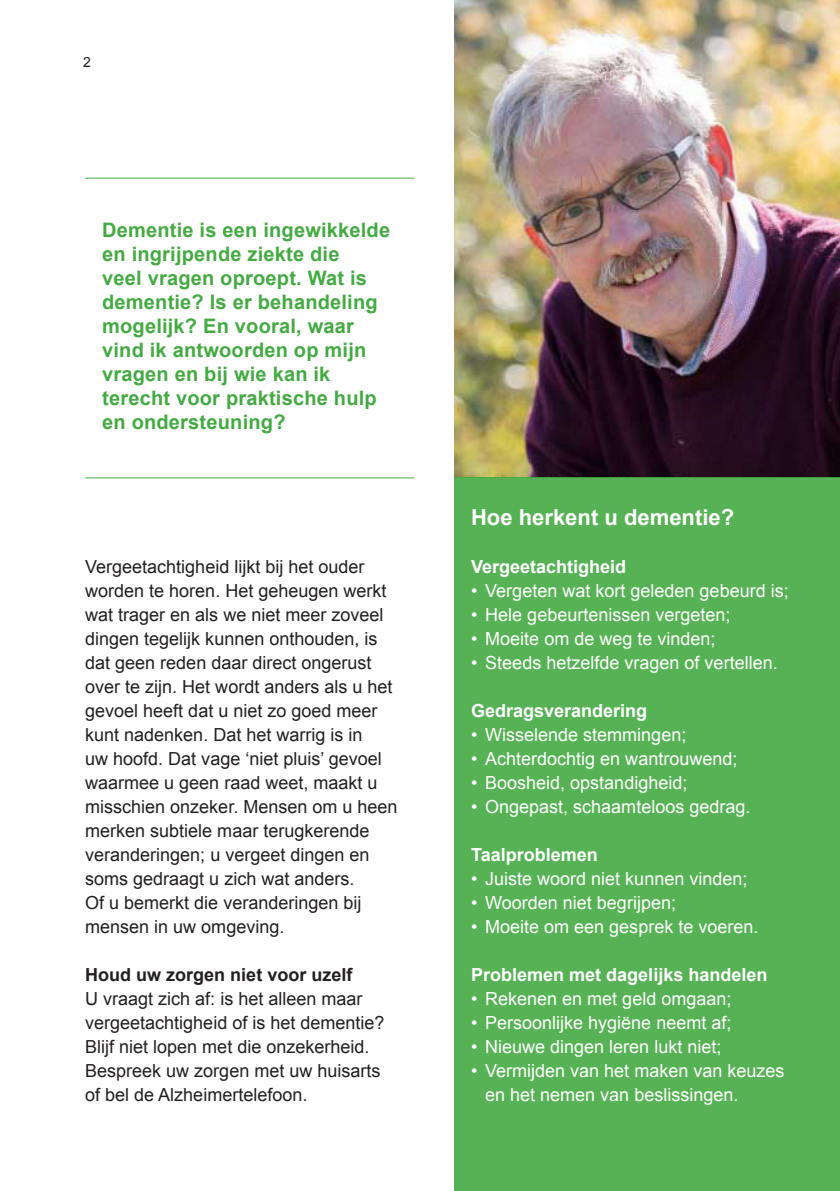
<style>
.page{position:relative;width:840px;height:1191px;background:#fff}
.page>*{position:absolute;margin:0;border:0;box-sizing:border-box;transform-origin:0 0}
._4__body{font:700 22px "Arial";color:#fff}
._2__inleiding{font:700 20px/24px "Arial";letter-spacing:.01em;color:#44aa42}
._4__body-2{font:18px/24px "Arial";color:#231f20}
._4__body-3{font:18px "Arial";color:#fff}
._4__body-4{font:700 18px "Arial";color:#fff}
._4__body-5{font:700 18px "Arial";color:#231f20}
._4__body-6{font:14px "Arial";color:#231f20}
</style>
<div class="page">
<img style="left:454px;top:0;width:385px;height:477px">
<hr style="left:85px;top:178px;width:329px;height:1px;background:#44aa42">
<div style="left:454px;top:477px;width:385px;height:714px;background:#57b255"></div>
<hr style="left:85px;top:477px;width:329px;height:1px;background:#44aa42">
<p class="_4__body-6" style="left:83px;top:52px;width:9px">2</p>
<p class="_2__inleiding" style="left:102px;top:219px;width:289px">Dementie is een ingewikkelde en ingrijpende ziekte die<br>veel vragen oproept. Wat is dementie? Is er behandeling mogelijk? En vooral, waar vind ik antwoorden op mijn vragen en bij wie kan ik terecht voor praktische hulp en ondersteuning?</p>
<p class="_4__body-2" style="left:85px;top:555px;width:314px">Vergeetachtigheid lijkt bij het ouder worden te horen. Het geheugen werkt wat trager en als we niet meer zoveel dingen tegelijk kunnen onthouden, is dat geen reden daar direct ongerust over te zijn. Het wordt anders als u het gevoel heeft dat u niet zo goed meer kunt nadenken. Dat het warrig is in<br>uw hoofd. Dat vage ‘niet pluis’ gevoel waarmee u geen raad weet, maakt u misschien onzeker. Mensen om u heen merken subtiele maar terugkerende veranderingen; u vergeet dingen en soms gedraagt u zich wat anders.</p>
<p class="_4__body-2" style="left:85px;top:891px;width:278px">Of u bemerkt die veranderingen bij mensen in uw omgeving.</p>
<p class="_4__body-5" style="left:85px;top:963px;width:269px">Houd uw zorgen niet voor uzelf</p>
<p class="_4__body-2" style="left:85px;top:987px;width:301px">U vraagt zich af: is het alleen maar vergeetachtigheid of is het dementie?</p>
<p class="_4__body-2" style="left:85px;top:1035px;width:297px">Blijf niet lopen met die onzekerheid.<br>Bespreek uw zorgen met uw huisarts</p>
<p class="_4__body-2" style="left:85px;top:1083px;width:224px">of bel de Alzheimertelefoon.</p>
<p class="_4__body" style="left:471px;top:503px;width:264px">Hoe herkent u dementie?</p>
<p class="_4__body-4" style="left:471px;top:555px;width:157px">Vergeetachtigheid</p>
<p class="_4__body-3" style="left:471px;top:579px;width:319px">• Vergeten wat kort geleden gebeurd is;</p>
<p class="_4__body-3" style="left:471px;top:603px;width:261px">• Hele gebeurtenissen vergeten;</p>
<p class="_4__body-3" style="left:471px;top:627px;width:246px">• Moeite om de weg te vinden;</p>
<p class="_4__body-3" style="left:471px;top:651px;width:308px">• Steeds hetzelfde vragen of vertellen.</p>
<p class="_4__body-4" style="left:471px;top:699px;width:178px">Gedragsverandering</p>
<p class="_4__body-3" style="left:471px;top:723px;width:217px">• Wisselende stemmingen;</p>
<p class="_4__body-3" style="left:471px;top:747px;width:268px">• Achterdochtig en wantrouwend;</p>
<p class="_4__body-3" style="left:471px;top:771px;width:218px">• Boosheid, opstandigheid;</p>
<p class="_4__body-3" style="left:471px;top:795px;width:281px">• Ongepast, schaamteloos gedrag.</p>
<p class="_4__body-4" style="left:471px;top:843px;width:128px">Taalproblemen</p>
<p class="_4__body-3" style="left:471px;top:867px;width:278px">• Juiste woord niet kunnen vinden;</p>
<p class="_4__body-3" style="left:471px;top:891px;width:206px">• Woorden niet begrijpen;</p>
<p class="_4__body-3" style="left:471px;top:915px;width:289px">• Moeite om een gesprek te voeren.</p>
<p class="_4__body-4" style="left:471px;top:963px;width:298px">Problemen met dagelijks handelen</p>
<p class="_4__body-3" style="left:471px;top:987px;width:262px">• Rekenen en met geld omgaan;</p>
<p class="_4__body-3" style="left:471px;top:1011px;width:262px">• Persoonlijke hygiëne neemt af;</p>
<p class="_4__body-3" style="left:471px;top:1035px;width:252px">• Nieuwe dingen leren lukt niet;</p>
<p class="_4__body-3" style="left:471px;top:1059px;width:315px">• Vermijden van het maken van keuzes</p>
<p class="_4__body-3" style="left:485px;top:1083px;width:255px">en het nemen van beslissingen.</p>
</div>
